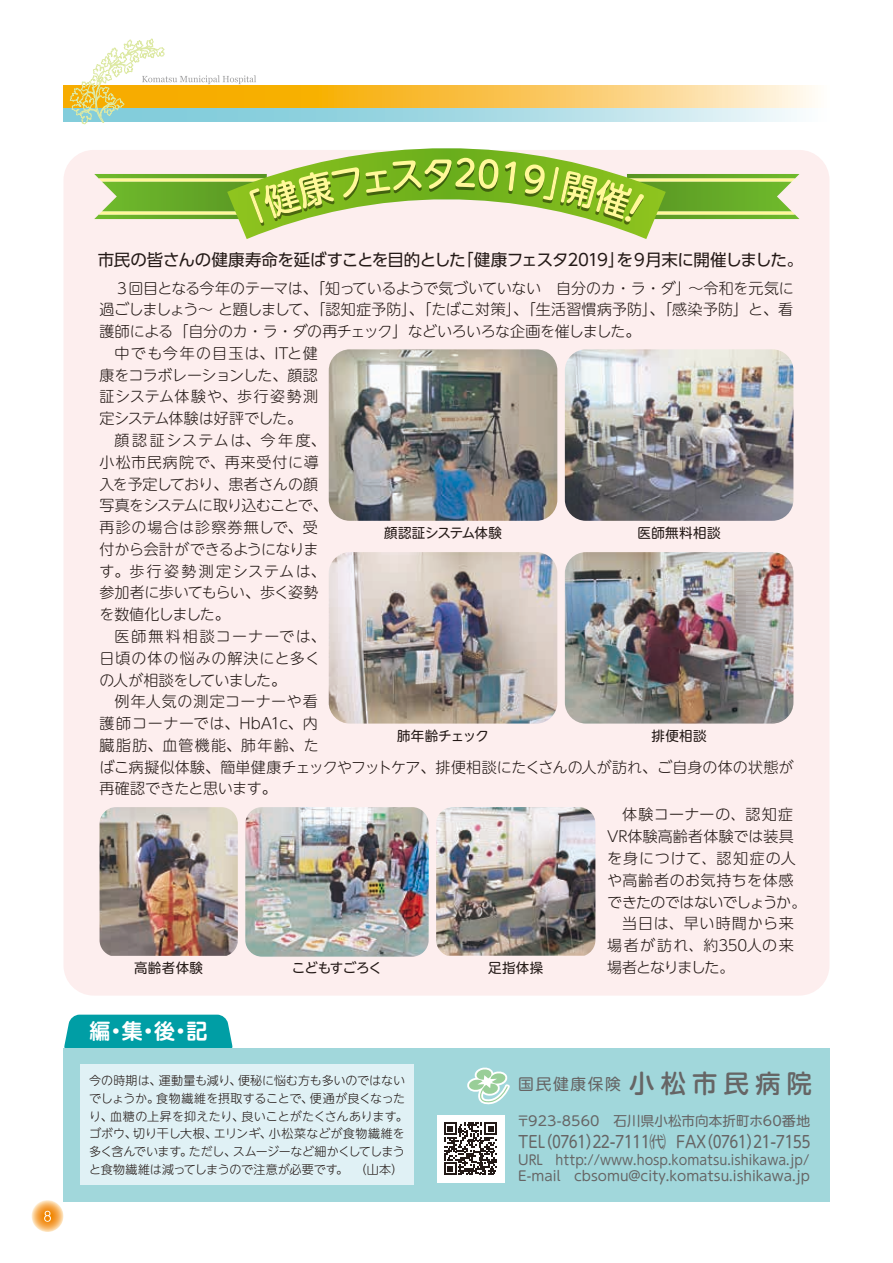
<style>
.page{position:relative;width:893px;height:1263px;background:#fff}
.page>*{position:absolute;margin:0;border:0;box-sizing:border-box;transform-origin:0 0}
.t1{font:700 21px "UD Shin M Go Pro De";color:#fff}
.t2{font:16.5px "UD Shin Go Pro";letter-spacing:-.04em;color:#231916}
.t3{font:16.5px "UD Shin M Go Pro";color:#666565;scale:.9 1}
.t4{font:15.75px "UD Shin M Go Pro";letter-spacing:.1em;color:#666565}
.t5{font:300 15px/21.8px "UD Shin M Go Pro";color:#231916}
.t6{font:300 15px/21.8px "UD Shin Go Pro";letter-spacing:.02em;color:#231916}
.t7{font:13.5px/16.2px "UD Shin M Go Pro";letter-spacing:.005em;color:#666565;scale:.94 1}
.t8{font:13.5px "UD Shin M Go Pro";letter-spacing:.005em;color:#666565}
.t9{font:13.5px "UD Shin M Go Pro";letter-spacing:.01em;color:#231916}
.t10{font:13.5px "UD Shin M Go Pro";letter-spacing:-.04em;color:#231916}
.t11{font:13.5px "UD Shin M Go Pro";letter-spacing:-.035em;color:#231916}
.t12{font:13.5px "UD Shin M Go Pro";letter-spacing:-.055em;color:#231916}
.t13{font:300 12px/17.7px "UD Shin M Go Pro";letter-spacing:-.01em;color:#231916}
.s1{font-weight:500;font-size:25.2px}
</style>
<div class="page">
<svg style="left:63px;top:108px;width:734px;height:13px;background:#b2dfe8"></svg>
<svg style="left:63px;top:85px;width:752px;height:23px;background:#faca62"></svg>
<svg style="left:69px;top:38px;width:187px;height:87px"></svg>
<div style="left:63px;top:150px;width:766px;height:845px;background:#fdeeee;border-radius:30px"></div>
<div style="left:64px;top:1015px;width:169px;height:33px;background:#009ea5"></div>
<div style="left:63px;top:1048px;width:766px;height:153px;background:#a1d7db"></div>
<div style="left:80px;top:1064px;width:333px;height:121px;background:#e0f1f5"></div>
<svg style="left:32px;top:1200px;width:31px;height:32px"></svg>
<svg style="left:44px;top:1211px;width:7px;height:11px"></svg>
<svg style="left:467px;top:1067px;width:43px;height:38px"></svg>
<svg style="left:94px;top:148px;width:705px;height:91px"></svg>
<img style="left:329px;top:349px;width:228px;height:172px">
<img style="left:565px;top:349px;width:228px;height:172px">
<img style="left:329px;top:552px;width:228px;height:171px">
<img style="left:565px;top:552px;width:228px;height:171px">
<img style="left:100px;top:807px;width:138px;height:149px">
<img style="left:245px;top:807px;width:184px;height:150px">
<img style="left:436px;top:807px;width:159px;height:149px">
<div style="left:437px;top:1115px;width:67px;height:67px;background:#fff"></div>
<svg style="left:444px;top:1122px;width:53px;height:53px"></svg>
<p class="t2" style="left:98px;top:247px;width:707px">市民の皆さんの健康寿命を延ばすことを目的とした「健康フェスタ2019」を９月末に開催しました。</p>
<p class="t5" style="left:100px;top:276px;width:696px">　３回目となる今年のテーマは、「知っているようで気づいていない　自分のカ・ラ・ダ」～令和を元気に過ごしましょう～ と題しまして、「認知症予防」、「たばこ対策」、「生活習慣病予防」、「感染予防」と、看護師による「自分のカ・ラ・ダの再チェック」などいろいろな企画を催しました。<br>　中でも今年の目玉は、ITと健<br>康をコラボレーションした、顔認<br>証システム体験や、歩行姿勢測<br>定システム体験は好評でした。<br>　顔認証システムは、今年度、<br>小松市民病院で、再来受付に導<br>入を予定しており、患者さんの顔<br>写真をシステムに取り込むことで、<br>再診の場合は診察券無しで、受<br>付から会計ができるようになりま<br>す。歩行姿勢測定システムは、<br>参加者に歩いてもらい、歩く姿勢<br>を数値化しました。<br>　医師無料相談コーナーでは、<br>日頃の体の悩みの解決にと多く<br>の人が相談をしていました。<br>　例年人気の測定コーナーや看<br>護師コーナーでは、HbA1c、内<br>臓脂肪、血管機能、肺年齢、た<br>ばこ病擬似体験、簡単健康チェックやフットケア、排便相談にたくさんの人が訪れ、ご自身の体の状態が再確認できたと思います。</p>
<p class="t6" style="left:607px;top:803px;width:201px">　体験コーナーの、認知症<br>VR体験高齢者体験では装具を身につけて、認知症の人や高齢者のお気持ちを体感できたのではないでしょうか。　当日は、早い時間から来場者が訪れ、約350人の来場者となりました。</p>
<p class="t10" style="left:384px;top:522px;width:119px">顔認証システム体験</p>
<p class="t9" style="left:638px;top:522px;width:85px">医師無料相談</p>
<p class="t11" style="left:397px;top:725px;width:93px">肺年齢チェック</p>
<p class="t9" style="left:652px;top:725px;width:57px">排便相談</p>
<p class="t9" style="left:134px;top:957px;width:70px">高齢者体験</p>
<p class="t12" style="left:292px;top:957px;width:92px">こどもすごろく</p>
<p class="t9" style="left:488px;top:957px;width:56px">足指体操</p>
<h1 class="t1" style="left:89px;top:1014px;width:120px">編・集・後・記</h1>
<p class="t13" style="left:89px;top:1071px;width:320px">今の時期は、運動量も減り、便秘に悩む方も多いのではないでしょうか。食物繊維を摂取することで、便通が良くなったり、血糖の上昇を抑えたり、良いことがたくさんあります。ゴボウ、切り干し大根、エリンギ、小松菜などが食物繊維を多く含んでいます。ただし、スムージーなど細かくしてしまうと食物繊維は減ってしまうので注意が必要です。 （山本）</p>
<p class="t4" style="left:518px;top:1071px;width:295px">国民健康保険 <span class="s1">小松市民病院</span></p>
<p class="t8" style="left:516px;top:1110px;width:295px">〒923-8560　石川県小松市向本折町ホ60番地</p>
<p class="t7" style="left:518px;top:1151px;width:312px">URL　http://www.hosp.komatsu.ishikawa.jp/<br>E-mail　cbsomu@city.komatsu.ishikawa.jp</p>
<p class="t3" style="left:518px;top:1128px;width:326px">TEL（0761）22-7111㈹ FAX（0761）21-7155</p>
</div>
